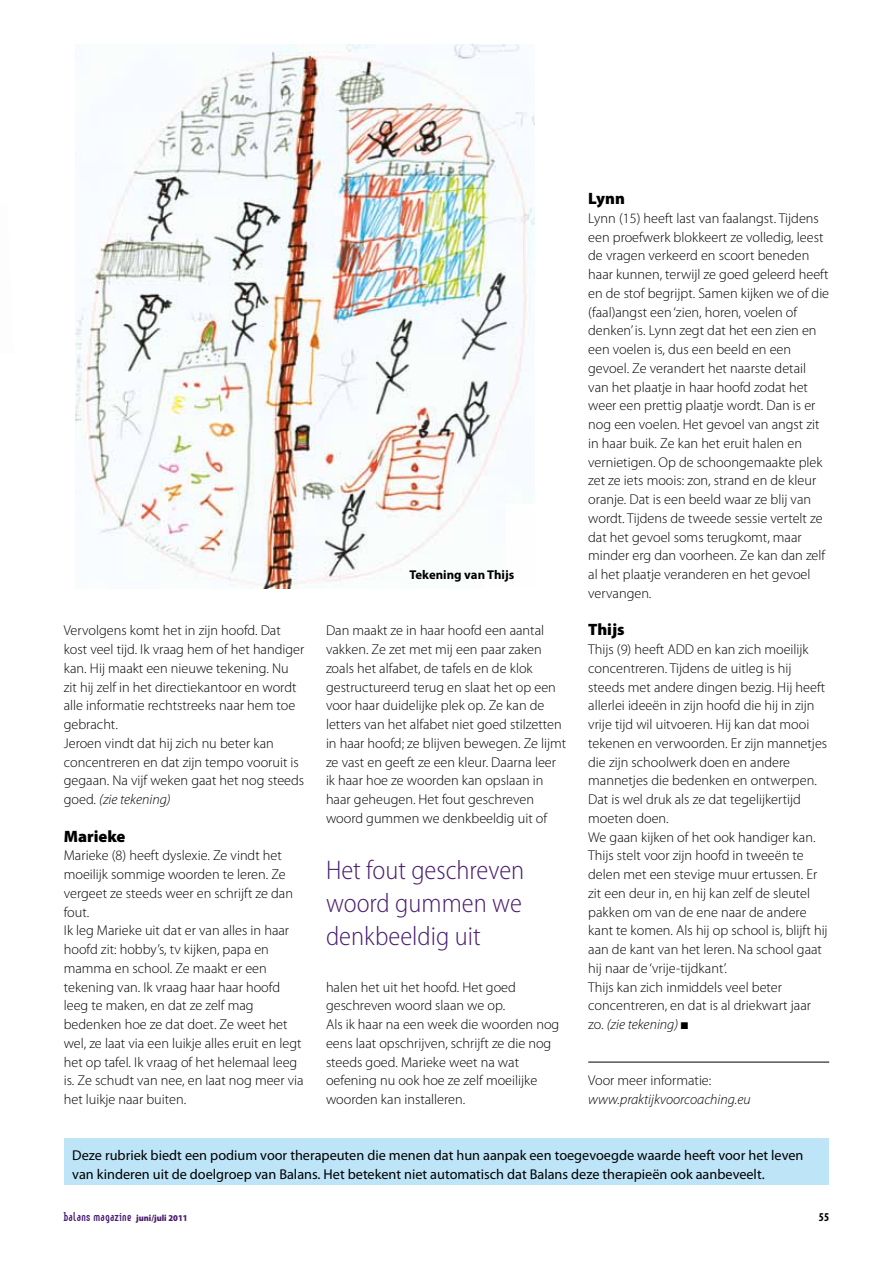
<style>
.page{position:relative;width:893px;height:1263px;background:#fff}
.page>*{position:absolute;margin:0;border:0;box-sizing:border-box;transform-origin:0 0}
.t1{font:300 semi-condensed 27px/33px "Myriad Pro";color:#4b1e70;text-align:justify}
.t2{font:900 16.5px "Myriad Pro";color:#000}
.t3{font:300 14.25px/18.8px "Myriad Pro";color:#000}
.t4{font:14.25px/18.8px "Myriad Pro";color:#000}
.t5{font:italic 300 14.25px "Myriad Pro";color:#000}
.t6{font:700 12.75px "Myriad Pro";color:#000}
.t7{font:700 12px "Linotype Method";letter-spacing:.025em;color:#4b1e70}
.t8{font:700 condensed 12px "Myriad Pro";color:#000}
.s1{font-style:italic}
.s2{font-family:"Myriad Pro";font-weight:900;font-stretch:semi-condensed;font-size:9px}
</style>
<div class="page">
<img style="left:75px;top:45px;width:459px;height:543px">
<div style="left:65px;top:1139px;width:764px;height:46px;background:#bde4f7"></div>
<hr style="left:588px;top:1062px;width:241px;height:1px;background:#000">
<p class="t3" style="left:64px;top:621px;width:242px">Vervolgens komt het in zijn hoofd. Dat kost veel tijd. Ik vraag hem of het handiger kan. Hij maakt een nieuwe tekening. Nu zit hij zelf in het directiekantoor en wordt alle informatie rechtstreeks naar hem toe gebracht.<br>Jeroen vindt dat hij zich nu beter kan concentreren en dat zijn tempo vooruit is gegaan. Na vijf weken gaat het nog steeds goed. <span class="s1">(zie tekening)</span></p>
<p class="t2" style="left:64px;top:827px;width:63px">Marieke</p>
<p class="t3" style="left:64px;top:846px;width:241px">Marieke (8) heeft dyslexie. Ze vindt het moeilijk sommige woorden te leren. Ze vergeet ze steeds weer en schrijft ze dan fout.<br>Ik leg Marieke uit dat er van alles in haar hoofd zit: hobby’s, tv kijken, papa en mamma en school. Ze maakt er een tekening van. Ik vraag haar haar hoofd leeg te maken, en dat ze zelf mag bedenken hoe ze dat doet. Ze weet het wel, ze laat via een luikje alles eruit en legt het op tafel. Ik vraag of het helemaal leeg is. Ze schudt van nee, en laat nog meer via het luikje naar buiten.</p>
<p class="t6" style="left:410px;top:568px;width:106px">Tekening van Thijs</p>
<p class="t3" style="left:326px;top:621px;width:242px">Dan maakt ze in haar hoofd een aantal vakken. Ze zet met mij een paar zaken zoals het alfabet, de tafels en de klok gestructureerd terug en slaat het op een voor haar duidelijke plek op. Ze kan de letters van het alfabet niet goed stilzetten in haar hoofd; ze blijven bewegen. Ze lijmt ze vast en geeft ze een kleur. Daarna leer ik haar hoe ze woorden kan opslaan in haar geheugen. Het fout geschreven woord gummen we denkbeeldig uit of</p>
<h1 class="t1" style="left:326px;top:854px;width:200px">Het fout geschreven woord gummen we denkbeeldig uit</h1>
<p class="t3" style="left:326px;top:978px;width:235px">halen het uit het hoofd. Het goed geschreven woord slaan we op.<br>Als ik haar na een week die woorden nog eens laat opschrijven, schrijft ze die nog steeds goed. Marieke weet na wat oefening nu ook hoe ze zelf moeilijke woorden kan installeren.</p>
<p class="t2" style="left:588px;top:189px;width:38px">Lynn</p>
<p class="t3" style="left:588px;top:209px;width:242px">Lynn (15) heeft last van faalangst. Tijdens een proefwerk blokkeert ze volledig, leest de vragen verkeerd en scoort beneden haar kunnen, terwijl ze goed geleerd heeft en de stof begrijpt. Samen kijken we of die (faal)angst een ‘zien, horen, voelen of denken’ is. Lynn zegt dat het een zien en een voelen is, dus een beeld en een gevoel. Ze verandert het naarste detail van het plaatje in haar hoofd zodat het weer een prettig plaatje wordt. Dan is er nog een voelen. Het gevoel van angst zit in haar buik. Ze kan het eruit halen en vernietigen. Op de schoongemaakte plek zet ze iets moois: zon, strand en de kleur oranje. Dat is een beeld waar ze blij van wordt. Tijdens de tweede sessie vertelt ze dat het gevoel soms terugkomt, maar minder erg dan voorheen. Ze kan dan zelf al het plaatje veranderen en het gevoel vervangen.</p>
<p class="t2" style="left:588px;top:620px;width:38px">Thijs</p>
<p class="t3" style="left:588px;top:640px;width:241px">Thijs (9) heeft ADD en kan zich moeilijk concentreren. Tijdens de uitleg is hij steeds met andere dingen bezig. Hij heeft allerlei ideeën in zijn hoofd die hij in zijn vrije tijd wil uitvoeren. Hij kan dat mooi tekenen en verwoorden. Er zijn mannetjes die zijn schoolwerk doen en andere mannetjes die bedenken en ontwerpen.<br>Dat is wel druk als ze dat tegelijkertijd moeten doen.<br>We gaan kijken of het ook handiger kan.<br>Thijs stelt voor zijn hoofd in tweeën te delen met een stevige muur ertussen. Er zit een deur in, en hij kan zelf de sleutel pakken om van de ene naar de andere kant te komen. Als hij op school is, blijft hij aan de kant van het leren. Na school gaat hij naar de ‘vrije-tijdkant’.<br>Thijs kan zich inmiddels veel beter concentreren, en dat is al driekwart jaar zo. <span class="s1">(zie tekening)</span> ■</p>
<p class="t3" style="left:588px;top:1071px;width:125px">Voor meer informatie:</p>
<p class="t5" style="left:588px;top:1092px;width:164px">www.praktijkvoorcoaching.eu</p>
<p class="t4" style="left:72px;top:1146px;width:733px">Deze rubriek biedt een podium voor therapeuten die menen dat hun aanpak een toegevoegde waarde heeft voor het leven van kinderen uit de doelgroep van Balans. Het betekent niet automatisch dat Balans deze therapieën ook aanbeveelt.</p>
<p class="t7" style="left:64px;top:1211px;width:125px">balans magazine <span class="s2">juni/juli 2011</span></p>
<p class="t8" style="left:819px;top:1210px;width:12px">55</p>
</div>
